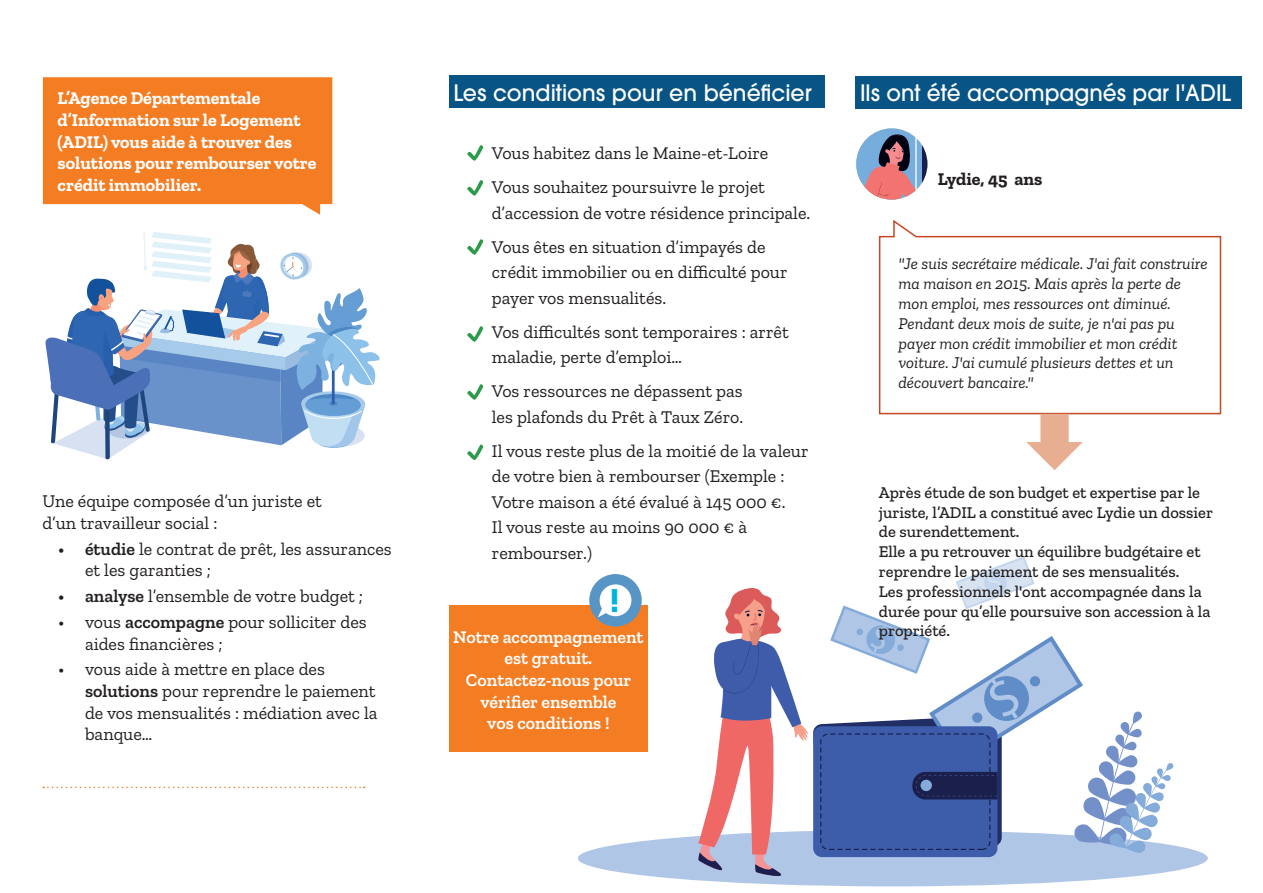
<style>
.page{position:relative;width:1263px;height:893px;background:#fff}
.page>*{position:absolute;margin:0;border:0;box-sizing:border-box;transform-origin:0 0}
.t1{font:700 30.9px "Avant Garde Gothic ITC";color:#00b2dc}
.t2{font:500 22.5px "Avant Garde Gothic ITC";color:#fff;scale:.96 1}
.t3{font:500 22.5px "Avant Garde Gothic ITC";color:#fff}
.t4{font:18px/25.5px "Zilla Slab";color:#231f20}
.t5{font:700 18px/21.6px "Zilla Slab";color:#fff}
.t6{font:600 18px/21.6px "Zilla Slab";color:#fff;text-align:center}
.t7{font:700 18px "Zilla Slab";color:#231f20}
.t8{font:500 16.5px/19.8px "Zilla Slab";color:#231f20}
.t9{font:italic 16.5px/19.8px "Zilla Slab";color:#231f20}
.s1{font-weight:600}
</style>
<div class="page">
<svg style="left:42px;top:77px;width:291px;height:138px;background:#f48735"></svg>
<svg style="left:43px;top:787px;width:321px;height:1px"></svg>
<div style="left:856px;top:76px;width:386px;height:32px;background:#075485"></div>
<svg style="left:856px;top:128px;width:71px;height:72px"></svg>
<div style="left:449px;top:76px;width:376px;height:32px;background:#075485"></div>
<svg style="left:467px;top:180px;width:16px;height:16px"></svg>
<svg style="left:467px;top:145px;width:16px;height:16px"></svg>
<svg style="left:467px;top:239px;width:16px;height:16px"></svg>
<svg style="left:467px;top:326px;width:16px;height:16px"></svg>
<svg style="left:467px;top:384px;width:16px;height:16px"></svg>
<svg style="left:467px;top:444px;width:16px;height:16px"></svg>
<svg style="left:45px;top:232px;width:335px;height:227px"></svg>
<svg style="left:878px;top:220px;width:344px;height:195px"></svg>
<div style="left:449px;top:606px;width:198px;height:146px;background:#f47d23"></div>
<svg style="left:579px;top:556px;width:629px;height:330px"></svg>
<svg style="left:1026px;top:413px;width:57px;height:2px"></svg>
<p class="t3" style="left:454px;top:78px;width:360px">Les conditions pour en bénéficier</p>
<p class="t5" style="left:58px;top:88px;width:260px">L’Agence Départementale d’Information sur le Logement (ADIL) vous aide à trouver des solutions pour rembourser votre crédit immobilier.</p>
<p class="t2" style="left:860px;top:78px;width:388px">Ils ont été accompagnés par l'ADIL</p>
<p class="t4" style="left:492px;top:136px;width:278px;line-height:34px">Vous habitez dans le Maine-et-Loire<br>Vous souhaitez poursuivre le projet</p>
<p class="t4" style="left:492px;top:196px;width:320px;line-height:34px">d’accession de votre résidence principale.<br>Vous êtes en situation d’impayés de</p>
<p class="t4" style="left:492px;top:260px;width:297px">crédit immobilier ou en difficulté pour payer vos mensualités.</p>
<p class="t4" style="left:492px;top:319px;width:298px">Vos difficultés sont temporaires : arrêt maladie, perte d’emploi…</p>
<p class="t4" style="left:492px;top:379px;width:253px">Vos ressources ne dépassent pas les plafonds du Prêt à Taux Zéro.</p>
<p class="t4" style="left:492px;top:438px;width:318px">Il vous reste plus de la moitié de la valeur de votre bien à rembourser (Exemple :<br>Votre maison a été évalué à 145 000 €.<br>Il vous reste au moins 90 000 € à rembourser.)</p>
<p class="t7" style="left:938px;top:169px;width:106px">Lydie, 45 ans</p>
<p class="t9" style="left:898px;top:254px;width:311px">"Je suis secrétaire médicale. J'ai fait construire ma maison en 2015. Mais après la perte de mon emploi, mes ressources ont diminué.<br>Pendant deux mois de suite, je n'ai pas pu payer mon crédit immobilier et mon crédit voiture. J'ai cumulé plusieurs dettes et un découvert bancaire."</p>
<p class="t8" style="left:879px;top:482px;width:336px">Après étude de son budget et expertise par le juriste, l’ADIL a constitué avec Lydie un dossier de surendettement.<br>Elle a pu retrouver un équilibre budgétaire et reprendre le paiement de ses mensualités.<br>Les professionnels l'ont accompagnée dans la durée pour qu’elle poursuive son accession à la propriété.</p>
<p class="t4" style="left:43px;top:490px;width:281px;line-height:21.6px">Une équipe composée d’un juriste et d’un travailleur social :</p>
<p class="t4" style="left:85px;top:538px;width:308px;line-height:21.6px;text-indent:-27px"><span class="s1">• étudie</span> le contrat de prêt, les assurances et les garanties ;</p>
<p class="t4" style="left:58px;top:583px;width:307px"><span class="s1">• analyse</span> l’ensemble de votre budget ;</p>
<p class="t4" style="left:85px;top:611px;width:283px;line-height:21.6px;text-indent:-27px">• vous <span class="s1">accompagne</span> pour solliciter des aides financières ;</p>
<p class="t4" style="left:85px;top:659px;width:294px;line-height:21.6px;text-indent:-27px">• vous aide à mettre en place des <span class="s1">solutions</span> pour reprendre le paiement de vos mensualités : médiation avec la banque…</p>
<h1 class="t1" style="left:609px;top:580px;width:12px">!</h1>
<p class="t6" style="left:453px;top:626px;width:192px">Notre accompagnement est gratuit.<br>Contactez-nous pour vérifier ensemble<br>vos conditions !</p>
</div>
